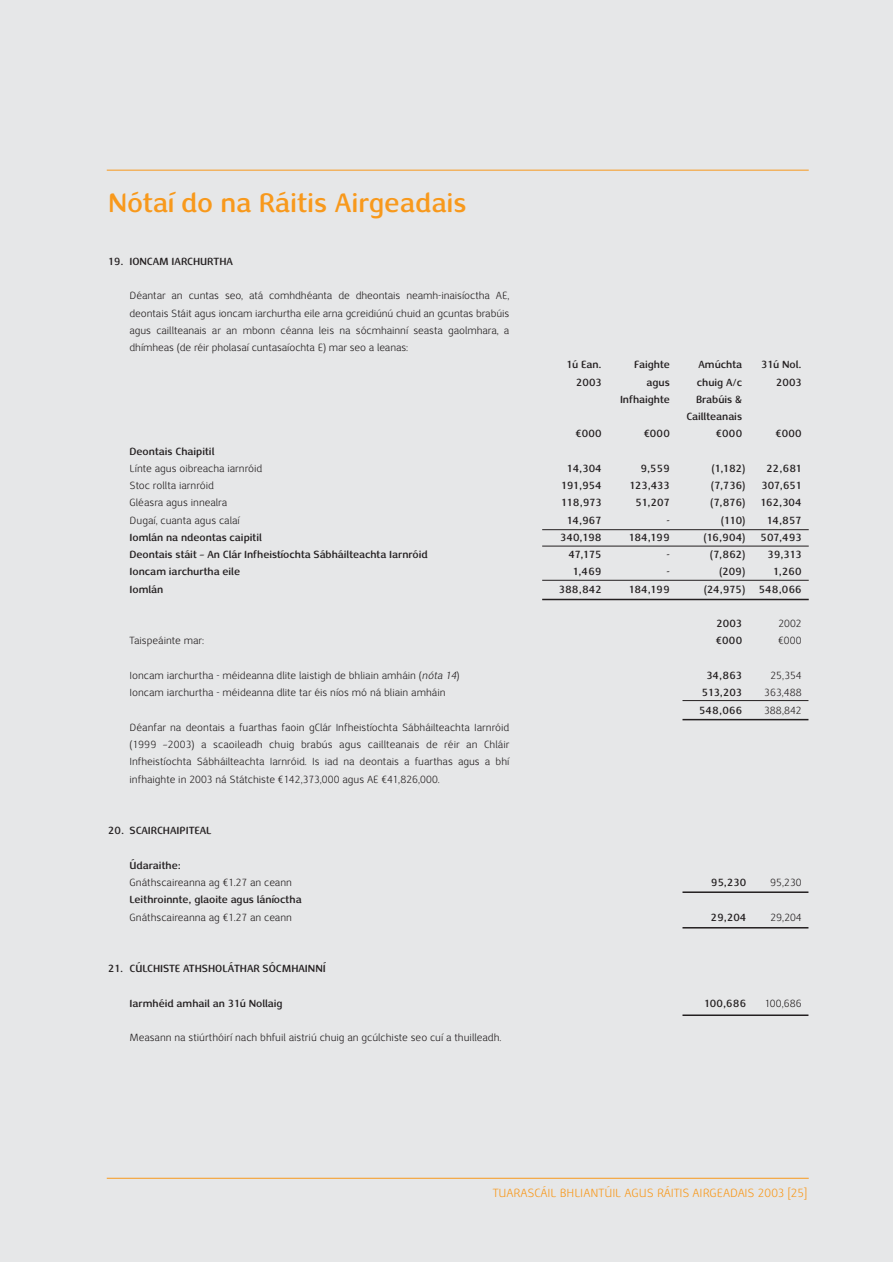
<style>
.page{position:relative;width:893px;height:1262px;background:#fff}
.page>*{position:absolute;margin:0;border:0;box-sizing:border-box;transform-origin:0 0}
.t1{font:700 27px "Nexus Sans";color:#f8991c}
.t2{font:12px "Nexus Sans";color:#f8991c}
.t3{font:10.5px/17.2px "Nexus Sans";color:#231f20;text-align:justify}
.t4{font:700 10.5px/17.2px "Nexus Sans";color:#231f20;text-align:right}
.s1{font-style:italic}
</style>
<div class="page">
<div style="left:0;top:0;width:892px;height:1261px;background:#e6e7e8"></div>
<hr style="left:107px;top:1177px;width:701px;height:1px;background:#f8991c">
<hr style="left:107px;top:170px;width:701px;height:1px;background:#f8991c">
<hr style="left:542px;top:599px;width:266px;height:1px;background:#231f20">
<hr style="left:542px;top:580px;width:266px;height:1px;background:#231f20">
<hr style="left:542px;top:546px;width:266px;height:1px;background:#231f20">
<hr style="left:542px;top:529px;width:266px;height:1px;background:#231f20">
<hr style="left:682px;top:1014px;width:126px;height:2px;background:#231f20">
<hr style="left:682px;top:891px;width:126px;height:2px;background:#231f20">
<hr style="left:682px;top:927px;width:126px;height:1px;background:#231f20">
<hr style="left:682px;top:700px;width:126px;height:1px;background:#231f20">
<hr style="left:682px;top:719px;width:126px;height:1px;background:#231f20">
<h1 class="t1" style="left:108px;top:192px;width:360px">Nótaí do na Ráitis Airgeadais</h1>
<p class="t4" style="left:108px;top:254px;width:126px">19. IONCAM IARCHURTHA</p>
<p class="t3" style="left:129px;top:288px;width:381px">Déantar an cuntas seo, atá comhdhéanta de dheontais neamh-inaisíoctha AE, deontais Stáit agus ioncam iarchurtha eile arna gcreidiúnú chuid an gcuntas brabúis agus caillteanais ar an mbonn céanna leis na sócmhainní seasta gaolmhara, a dhímheas (de réir pholasaí cuntasaíochta E) mar seo a leanas:</p>
<p class="t4" style="left:566px;top:357px;width:37px">1ú Ean.</p>
<p class="t4" style="left:634px;top:357px;width:37px">Faighte</p>
<p class="t4" style="left:698px;top:357px;width:45px">Amúchta</p>
<p class="t4" style="left:761px;top:357px;width:42px">31ú Nol.</p>
<p class="t4" style="left:576px;top:374px;width:27px">2003</p>
<p class="t4" style="left:646px;top:374px;width:25px">agus</p>
<p class="t4" style="left:696px;top:374px;width:47px">chuig A/c</p>
<p class="t4" style="left:776px;top:374px;width:27px">2003</p>
<p class="t4" style="left:620px;top:392px;width:51px">Infhaighte</p>
<p class="t4" style="left:686px;top:392px;width:57px">Brabúis &amp;<br>Caillteanais</p>
<p class="t4" style="left:575px;top:426px;width:28px">€000</p>
<p class="t4" style="left:643px;top:426px;width:28px">€000</p>
<p class="t4" style="left:716px;top:426px;width:28px">€000</p>
<p class="t4" style="left:775px;top:426px;width:28px">€000</p>
<p class="t4" style="left:129px;top:443px;width:86px">Deontais Chaipitil</p>
<p class="t3" style="left:129px;top:461px;width:134px">Línte agus oibreacha iarnróid</p>
<p class="t4" style="left:567px;top:461px;width:36px">14,304</p>
<p class="t4" style="left:640px;top:461px;width:31px">9,559</p>
<p class="t4" style="left:711px;top:461px;width:36px">(1,182)</p>
<p class="t4" style="left:766px;top:461px;width:37px">22,681</p>
<p class="t3" style="left:129px;top:478px;width:86px">Stoc rollta iarnróid</p>
<p class="t4" style="left:561px;top:478px;width:42px">191,954</p>
<p class="t4" style="left:629px;top:478px;width:42px">123,433</p>
<p class="t4" style="left:711px;top:478px;width:36px">(7,736)</p>
<p class="t4" style="left:761px;top:478px;width:42px">307,651</p>
<p class="t3" style="left:129px;top:495px;width:99px">Gléasra agus innealra</p>
<p class="t4" style="left:561px;top:495px;width:42px">118,973</p>
<p class="t4" style="left:635px;top:495px;width:36px">51,207</p>
<p class="t4" style="left:710px;top:495px;width:37px">(7,876)</p>
<p class="t4" style="left:760px;top:495px;width:43px">162,304</p>
<p class="t3" style="left:129px;top:512px;width:112px">Dugaí, cuanta agus calaí</p>
<p class="t4" style="left:566px;top:512px;width:36px">14,967</p>
<p class="t4" style="left:666px;top:512px;width:5px">-</p>
<p class="t4" style="left:720px;top:512px;width:26px">(110)</p>
<p class="t4" style="left:766px;top:512px;width:36px">14,857</p>
<p class="t4" style="left:129px;top:530px;width:134px">Iomlán na ndeontas caipitil</p>
<p class="t4" style="left:560px;top:530px;width:43px">340,198</p>
<p class="t4" style="left:628px;top:530px;width:43px">184,199</p>
<p class="t4" style="left:703px;top:530px;width:44px">(16,904)</p>
<p class="t4" style="left:760px;top:530px;width:43px">507,493</p>
<p class="t4" style="left:129px;top:547px;width:299px">Deontais stáit – An Clár Infheistíochta Sábháilteachta Iarnróid</p>
<p class="t4" style="left:568px;top:547px;width:35px">47,175</p>
<p class="t4" style="left:666px;top:547px;width:5px">-</p>
<p class="t4" style="left:709px;top:547px;width:37px">(7,862)</p>
<p class="t4" style="left:767px;top:547px;width:36px">39,313</p>
<p class="t4" style="left:129px;top:564px;width:112px">Ioncam iarchurtha eile</p>
<p class="t4" style="left:572px;top:564px;width:31px">1,469</p>
<p class="t4" style="left:666px;top:564px;width:5px">-</p>
<p class="t4" style="left:719px;top:564px;width:28px">(209)</p>
<p class="t4" style="left:773px;top:564px;width:30px">1,260</p>
<p class="t4" style="left:129px;top:581px;width:35px">Iomlán</p>
<p class="t4" style="left:559px;top:581px;width:44px">388,842</p>
<p class="t4" style="left:628px;top:581px;width:43px">184,199</p>
<p class="t4" style="left:703px;top:581px;width:43px">(24,975)</p>
<p class="t4" style="left:758px;top:581px;width:44px">548,066</p>
<p class="t4" style="left:716px;top:616px;width:27px">2003</p>
<p class="t3" style="left:778px;top:616px;width:25px">2002</p>
<p class="t3" style="left:129px;top:633px;width:76px">Taispeáinte mar:</p>
<p class="t4" style="left:716px;top:633px;width:28px">€000</p>
<p class="t3" style="left:778px;top:633px;width:25px">€000</p>
<p class="t3" style="left:129px;top:668px;width:331px">Ioncam iarchurtha - méideanna dlite laistigh de bhliain amháin (<span class="s1">nóta 14</span>)</p>
<p class="t4" style="left:706px;top:668px;width:37px">34,863</p>
<p class="t3" style="left:770px;top:668px;width:33px">25,354</p>
<p class="t3" style="left:129px;top:685px;width:317px">Ioncam iarchurtha - méideanna dlite tar éis níos mó ná bliain amháin</p>
<p class="t4" style="left:701px;top:685px;width:42px">513,203</p>
<p class="t3" style="left:764px;top:685px;width:39px">363,488</p>
<p class="t4" style="left:699px;top:702px;width:44px">548,066</p>
<p class="t3" style="left:764px;top:702px;width:39px">388,842</p>
<p class="t3" style="left:129px;top:719px;width:381px">Déanfar na deontais a fuarthas faoin gClár Infheistíochta Sábháilteachta Iarnróid (1999 –2003) a scaoileadh chuig brabús agus caillteanais de réir an Chláir Infheistíochta Sábháilteachta Iarnróid. Is iad na deontais a fuarthas agus a bhí infhaighte in 2003 ná Státchiste €142,373,000 agus AE €41,826,000.</p>
<p class="t4" style="left:108px;top:823px;width:105px">20. SCAIRCHAIPITEAL</p>
<p class="t4" style="left:129px;top:857px;width:53px">Údaraithe:</p>
<p class="t3" style="left:129px;top:875px;width:164px">Gnáthscaireanna ag €1.27 an ceann</p>
<p class="t4" style="left:710px;top:875px;width:37px">95,230</p>
<p class="t3" style="left:770px;top:875px;width:33px">95,230</p>
<p class="t4" style="left:129px;top:892px;width:173px">Leithroinnte, glaoite agus láníoctha</p>
<p class="t3" style="left:129px;top:909px;width:164px">Gnáthscaireanna ag €1.27 an ceann</p>
<p class="t4" style="left:710px;top:909px;width:37px">29,204</p>
<p class="t3" style="left:770px;top:909px;width:33px">29,204</p>
<p class="t4" style="left:108px;top:961px;width:219px">21. CÚLCHISTE ATHSHOLÁTHAR SÓCMHAINNÍ</p>
<p class="t4" style="left:129px;top:995px;width:154px">Iarmhéid amhail an 31ú Nollaig</p>
<p class="t4" style="left:704px;top:995px;width:44px">100,686</p>
<p class="t3" style="left:764px;top:995px;width:38px">100,686</p>
<p class="t3" style="left:129px;top:1030px;width:373px">Measann na stiúrthóirí nach bhfuil aistriú chuig an gcúlchiste seo cuí a thuilleadh.</p>
<p class="t2" style="left:492px;top:1187px;width:316px">TUARASCÁIL BHLIANTÚIL AGUS RÁITIS AIRGEADAIS 2003 [25]</p>
</div>
